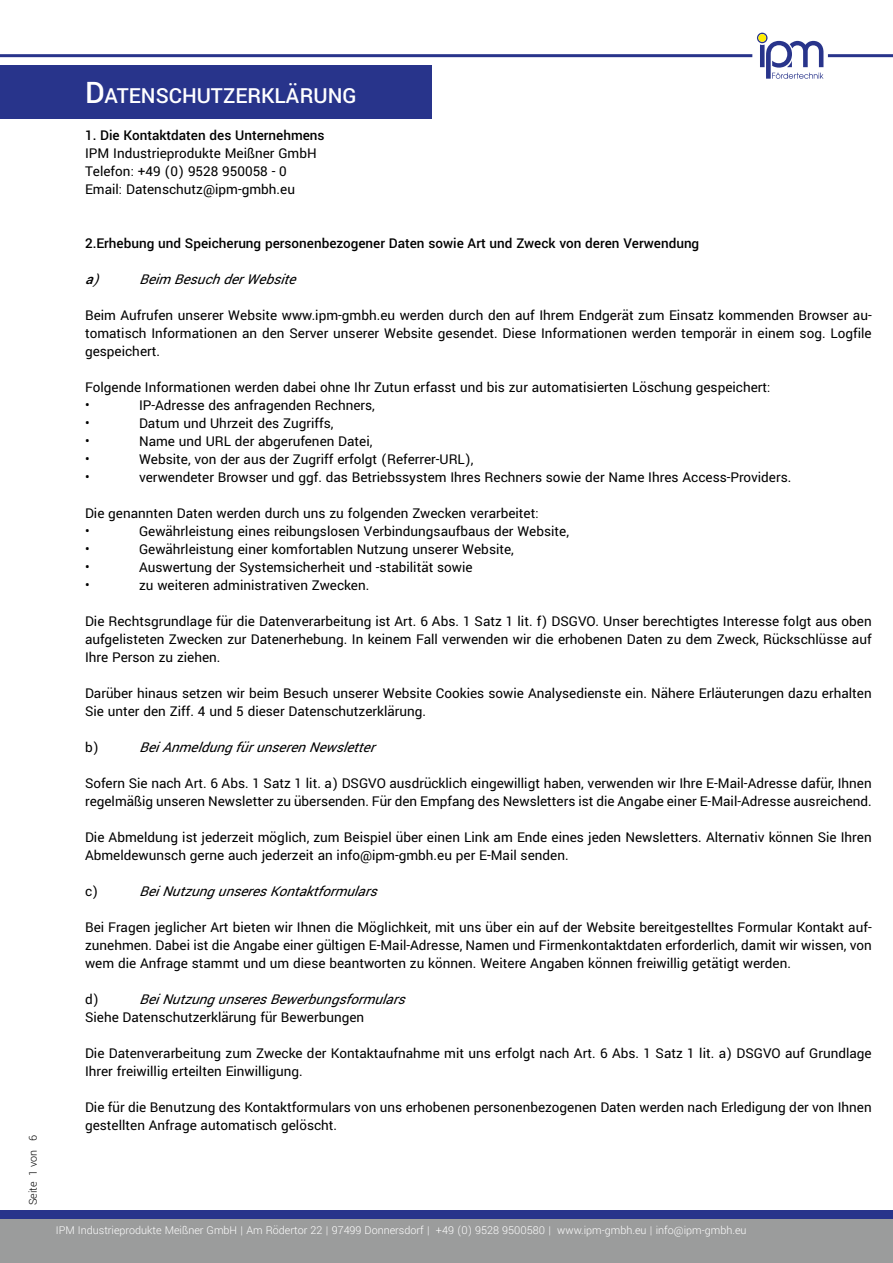
<style>
.page{position:relative;width:893px;height:1263px;background:#fff}
.page>*{position:absolute;margin:0;border:0;box-sizing:border-box;transform-origin:0 0}
.t1{font:500 23.1px "Yantramanav";color:#fff}
.t2{font:15px/18px "Yantramanav";color:#000}
.t3{font:italic 15px "Yantramanav";color:#000}
.t4{font:500 15px "Yantramanav";color:#000}
.t5{font:300 12px "Yantramanav";color:#fff}
.t6{font:300 12px "Yantramanav";color:#000}
.s1{font-size:33px}
.s2{font-weight:500}
</style>
<div class="page">
<div style="left:0;top:65px;width:432px;height:54px;background:#28348b"></div>
<svg style="left:757px;top:33px;width:66px;height:46px"></svg>
<hr style="left:0;top:54px;width:752px;height:3px;background:#28348b">
<hr style="left:828px;top:54px;width:65px;height:3px;background:#28348b">
<div style="left:0;top:1210px;width:893px;height:53px;background:#9b9c9c"></div>
<div style="left:0;top:1210px;width:893px;height:9px;background:#28348b"></div>
<p class="t6" style="left:26px;top:1205px;width:72px;rotate:-90deg">Seite 1 von 6</p>
<h1 class="t1" style="left:85px;top:82px;width:273px"><span class="s1">D</span>ATENSCHUTZERKLÄRUNG</h1>
<p class="t4" style="left:85px;top:126px;width:241px">1. Die Kontaktdaten des Unternehmens</p>
<p class="t2" style="left:85px;top:144px;width:233px">IPM Industrieprodukte Meißner GmbH<br>Telefon: +49 (0) 9528 950058 - 0<br>Email: Datenschutz@ipm-gmbh.eu</p>
<p class="t4" style="left:85px;top:234px;width:616px">2.Erhebung und Speicherung personenbezogener Daten sowie Art und Zweck von deren Verwendung</p>
<p class="t3" style="left:85px;top:270px;width:219px"><span class="s2">a</span>) BeimBesuchderWebsite</p>
<p class="t2" style="left:85px;top:306px;width:788px;text-align:justify">Beim Aufrufen unserer Website www.ipm-gmbh.eu werden durch den auf Ihrem Endgerät zum Einsatz kommenden Browser au&shy;tomatisch Informationen an den Server unserer Website gesendet. Diese Informationen werden temporär in einem sog. Logfile gespeichert.</p>
<p class="t2" style="left:85px;top:378px;width:687px">Folgende Informationen werden dabei ohne Ihr Zutun erfasst und bis zur automatisierten Löschung gespeichert: •</p>
<p class="t2" style="left:139px;top:396px;width:237px">IP-Adresse des anfragenden Rechners,</p>
<p class="t2" style="left:85px;top:414px;width:6px">•</p>
<p class="t2" style="left:139px;top:414px;width:196px">Datum und Uhrzeit des Zugriffs,</p>
<p class="t2" style="left:85px;top:432px;width:6px">•</p>
<p class="t2" style="left:139px;top:432px;width:235px">Name und URL der abgerufenen Datei,</p>
<p class="t2" style="left:85px;top:450px;width:6px">•</p>
<p class="t2" style="left:139px;top:450px;width:336px">Website, von der aus der Zugriff erfolgt (Referrer-URL),</p>
<p class="t2" style="left:85px;top:468px;width:6px">•</p>
<p class="t2" style="left:139px;top:468px;width:654px">verwendeter Browser und ggf. das Betriebssystem Ihres Rechners sowie der Name Ihres Access-Providers.</p>
<p class="t2" style="left:85px;top:504px;width:455px">Die genannten Daten werden durch uns zu folgenden Zwecken verarbeitet: •</p>
<p class="t2" style="left:139px;top:522px;width:431px">Gewährleistung eines reibungslosen Verbindungsaufbaus der Website,</p>
<p class="t2" style="left:85px;top:540px;width:6px">•</p>
<p class="t2" style="left:139px;top:540px;width:376px">Gewährleistung einer komfortablen Nutzung unserer Website,</p>
<p class="t2" style="left:85px;top:558px;width:6px">•</p>
<p class="t2" style="left:139px;top:558px;width:335px">Auswertung der Systemsicherheit und -stabilität sowie</p>
<p class="t2" style="left:85px;top:576px;width:6px">•</p>
<p class="t2" style="left:139px;top:576px;width:232px">zu weiteren administrativen Zwecken.</p>
<p class="t2" style="left:85px;top:612px;width:788px;text-align:justify">Die Rechtsgrundlage für die Datenverarbeitung ist Art. 6 Abs. 1 Satz 1 lit. f) DSGVO. Unser berechtigtes Interesse folgt aus oben aufgelisteten Zwecken zur Datenerhebung. In keinem Fall verwenden wir die erhobenen Daten zu dem Zweck, Rückschlüsse auf Ihre Person zu ziehen.</p>
<p class="t2" style="left:85px;top:684px;width:788px">Darüber hinaus setzen wir beim Besuch unserer Website Cookies sowie Analysedienste ein. Nähere Erläuterungen dazu erhalten<br>Sie unter den Ziff. 4 und 5 dieser Datenschutzerklärung.</p>
<p class="t2" style="left:85px;top:738px;width:15px">b)</p>
<p class="t3" style="left:139px;top:738px;width:244px">BeiAnmeldungfürunserenNewsletter</p>
<p class="t2" style="left:85px;top:774px;width:788px">Sofern Sie nach Art. 6 Abs. 1 Satz 1 lit. a) DSGVO ausdrücklich eingewilligt haben, verwenden wir Ihre E-Mail-Adresse dafür, Ihnen regelmäßig unseren Newsletter zu übersenden. Für den Empfang des Newsletters ist die Angabe einer E-Mail-Adresse ausreichend.</p>
<p class="t2" style="left:85px;top:828px;width:788px">Die Abmeldung ist jederzeit möglich, zum Beispiel über einen Link am Ende eines jeden Newsletters. Alternativ können Sie Ihren<br>Abmeldewunsch gerne auch jederzeit an info@ipm-gmbh.eu per E-Mail senden.</p>
<p class="t2" style="left:85px;top:882px;width:15px">c)</p>
<p class="t3" style="left:139px;top:882px;width:246px">BeiNutzungunseresKontaktformulars</p>
<p class="t2" style="left:85px;top:918px;width:788px;text-align:justify">Bei Fragen jeglicher Art bieten wir Ihnen die Möglichkeit, mit uns über ein auf der Website bereitgestelltes Formular Kontakt auf&shy;zunehmen. Dabei ist die Angabe einer gültigen E-Mail-Adresse, Namen und Firmenkontaktdaten erforderlich, damit wir wissen, von wem die Anfrage stammt und um diese beantworten zu können. Weitere Angaben können freiwillig getätigt werden.</p>
<p class="t2" style="left:85px;top:990px;width:15px">d)</p>
<p class="t3" style="left:139px;top:990px;width:274px">BeiNutzungunseresBewerbungsformulars</p>
<p class="t2" style="left:85px;top:1008px;width:281px">Siehe Datenschutzerklärung für Bewerbungen</p>
<p class="t2" style="left:85px;top:1044px;width:788px">Die Datenverarbeitung zum Zwecke der Kontaktaufnahme mit uns erfolgt nach Art. 6 Abs. 1 Satz 1 lit. a) DSGVO auf Grundlage<br>Ihrer freiwillig erteilten Einwilligung.</p>
<p class="t2" style="left:85px;top:1098px;width:788px">Die für die Benutzung des Kontaktformulars von uns erhobenen personenbezogenen Daten werden nach Erledigung der von Ihnen gestellten Anfrage automatisch gelöscht.</p>
<p class="t5" style="left:56px;top:1223px;width:692px">IPM Industrieprodukte Meißner GmbH | Am Rödertor 22 | 97499 Donnersdorf | +49 (0) 9528 9500580 | www.ipm-gmbh.eu | info@ipm-gmbh.eu</p>
</div>
